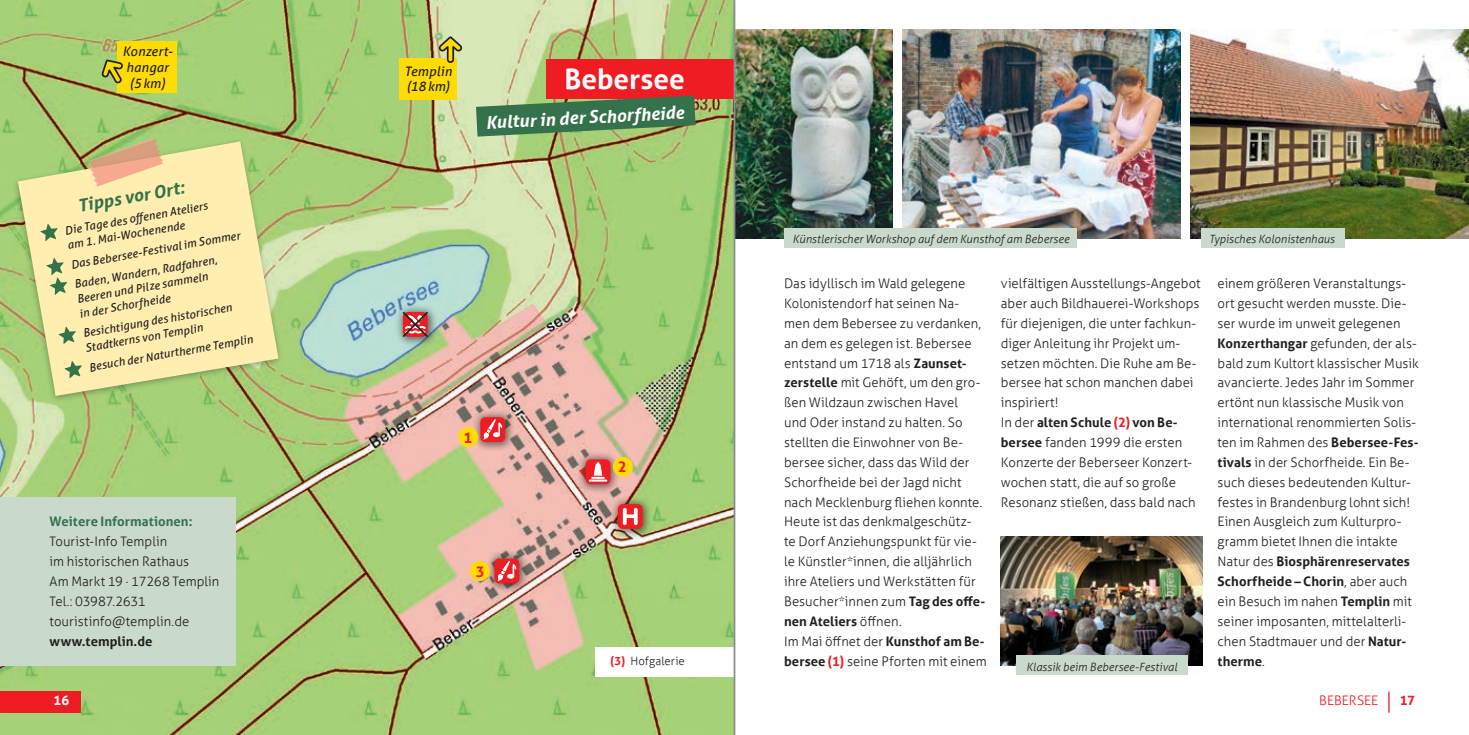
<style>
.page{position:relative;width:1469px;height:735px;background:#fff}
.page>*{position:absolute;margin:0;border:0;box-sizing:border-box;transform-origin:0 0}
.t1{font:700 28px "Aller";color:#fff}
.t2{font:italic 700 17.5px "Aller";color:#fff}
.t3{font:italic 700 17.5px "Aller";color:#35724c}
.t4{font:700 14.88px "Aller";color:#ee1d23}
.t5{font:300 13.12px/19.8px "Aller";letter-spacing:.005em;color:#231f20}
.t6{font:italic 13.12px/15.8px "Aller";letter-spacing:.015em;color:#231f20}
.t7{font:700 13.12px "Aller";letter-spacing:.005em;color:#35724c}
.t8{font:700 13.12px "Aller";letter-spacing:.005em;color:#231f20}
.t9{font:300 13.12px "Aller";color:#ee1d23}
.t10{font:700 13.12px "Aller";color:#fff}
.t11{font:700 13.12px "Aller";color:#ee1d23}
.t12{font:italic 11.38px/14.9px "Aller";color:#231f20}
.t13{font:italic 300 11.38px "Aller";letter-spacing:.005em;color:#231f20}
.t14{font:300 11.38px "Aller";letter-spacing:.01em;color:#231f20}
.s1{font-weight:700}
.s2{font-weight:700;color:#ee1d23}
</style>
<div class="page">
<img style="left:0;top:0;width:733px;height:734px">
<img style="left:902px;top:30px;width:278px;height:208px">
<div style="left:546px;top:60px;width:188px;height:39px;background:#ee1d23"></div>
<div style="left:595px;top:646px;width:139px;height:30px;background:#fff"></div>
<svg style="left:476px;top:95px;width:219px;height:41px;background:#5a8055"></svg>
<div style="left:400px;top:58px;width:56px;height:41px;background:#ffdc01"></div>
<div style="left:118px;top:42px;width:59px;height:51px;background:#ffdc01"></div>
<img style="left:1000px;top:536px;width:202px;height:129px">
<img style="left:1190px;top:30px;width:278px;height:208px">
<div style="left:1200px;top:228px;width:144px;height:20px;background:#c9dacd"></div>
<img style="left:735px;top:30px;width:157px;height:208px">
<img style="left:7px;top:135px;width:284px;height:272px">
<svg style="left:18px;top:141px;width:260px;height:255px;background:#e8e4a1"></svg>
<svg style="left:87px;top:138px;width:77px;height:49px;background:#d9bc89"></svg>
<div style="left:0;top:496px;width:236px;height:169px;background:#c9dacd"></div>
<div style="left:784px;top:228px;width:292px;height:20px;background:#c9dacd"></div>
<div style="left:1016px;top:655px;width:171px;height:20px;background:#c9dacd"></div>
<svg style="left:40px;top:223px;width:18px;height:18px"></svg>
<svg style="left:46px;top:258px;width:21px;height:36px"></svg>
<svg style="left:59px;top:326px;width:17px;height:18px"></svg>
<svg style="left:65px;top:360px;width:17px;height:18px"></svg>
<div style="left:394px;top:303px;width:44px;height:44px;background:#231f20;opacity:.6"></div>
<div style="left:471px;top:408px;width:44px;height:44px;background:#231f20;opacity:.6"></div>
<div style="left:480px;top:417px;width:25px;height:24px;background:#ee1d23;border-radius:5px"></div>
<svg style="left:483px;top:419px;width:19px;height:20px"></svg>
<div style="left:485px;top:549px;width:44px;height:44px;background:#231f20;opacity:.6"></div>
<div style="left:494px;top:558px;width:25px;height:25px;background:#ee1d23;border-radius:5px"></div>
<svg style="left:497px;top:560px;width:19px;height:21px"></svg>
<div style="left:609px;top:494px;width:44px;height:45px;background:#231f20;opacity:.6"></div>
<svg style="left:618px;top:504px;width:24px;height:24px"></svg>
<svg style="left:623px;top:507px;width:14px;height:17px"></svg>
<div style="left:576px;top:450px;width:44px;height:44px;background:#231f20;opacity:.6"></div>
<svg style="left:585px;top:459px;width:25px;height:25px"></svg>
<svg style="left:588px;top:461px;width:19px;height:20px"></svg>
<svg style="left:401px;top:310px;width:28px;height:28px"></svg>
<svg style="left:437px;top:35px;width:26px;height:29px"></svg>
<svg style="left:101px;top:58px;width:22px;height:27px"></svg>
<div style="left:613px;top:456px;width:19px;height:20px;background:#ffdc01;border-radius:50%"></div>
<div style="left:470px;top:561px;width:20px;height:19px;background:#ffdc01;border-radius:50%"></div>
<div style="left:458px;top:427px;width:20px;height:19px;background:#ffdc01;border-radius:50%"></div>
<div style="left:0;top:691px;width:80px;height:21px;background:#ee1d23"></div>
<hr style="left:79px;top:691px;width:2px;height:21px;background:#ee1d23">
<hr style="left:733px;top:0;width:2px;height:734px;background:#8a8c8f">
<svg style="left:1388px;top:691px;width:1px;height:21px"></svg>
<p class="t6" style="left:123px;top:44px;width:51px">Konzert&shy;hangar (5km)</p>
<h2 class="t3" style="left:76px;top:195px;width:109px;rotate:-10deg">Tipps vor Ort:</h2>
<p class="t12" style="left:64px;top:223px;width:146px;rotate:-10deg">Die Tage des off enen Ateliers am 1. Mai-Wochenende</p>
<p class="t12" style="left:69px;top:255px;width:173px;line-height:19.8px;rotate:-10deg">Das Bebersee-Festival im Sommer<br>Baden, Wandern, Radfahren,</p>
<p class="t12" style="left:76px;top:291px;width:134px;rotate:-10deg">Beeren und Pilze sammeln in der Schorfheide</p>
<p class="t12" style="left:82px;top:326px;width:153px;rotate:-10deg">Besichtigung des historischen<br>Stadtkerns von Templin</p>
<p class="t12" style="left:88px;top:360px;width:168px;rotate:-10deg">Besuch der Naturtherme Templin</p>
<p class="t7" style="left:50px;top:513px;width:144px">Weitere Informationen:</p>
<p class="t5" style="left:50px;top:531px;width:171px">Tourist-Info Templin<br>im historischen Rathaus<br>Am Markt 19 · 17268 Templin<br>Tel.: 03987.2631 touristinfo@templin.de</p>
<p class="t8" style="left:50px;top:632px;width:104px">www.templin.de</p>
<p class="t6" style="left:404px;top:63px;width:49px">Templin (18km)</p>
<h1 class="t1" style="left:564px;top:62px;width:122px">Bebersee</h1>
<h2 class="t2" style="left:485px;top:112px;width:200px;rotate:-3deg">Kultur in der Schorfheide</h2>
<p class="t4" style="left:463px;top:428px;width:10px">1</p>
<p class="t4" style="left:476px;top:562px;width:10px">3</p>
<p class="t13" style="left:792px;top:232px;width:278px">Künstlerischer Workshop auf dem Kunsthof am Bebersee</p>
<p class="t13" style="left:1209px;top:232px;width:127px">Typisches Kolonistenhaus</p>
<p class="t4" style="left:618px;top:457px;width:10px">2</p>
<p class="t5" style="left:784px;top:273px;width:203px">Das idyllisch im Wald gelegene<br>Kolonistendorf hat seinen Na&shy;men dem Bebersee zu verdanken, an dem es gelegen ist. Bebersee entstand um 1718 als <span class="s1">Zaunset&shy;zerstelle</span> mit Gehöft, um den gro&shy;ßen Wildzaun zwischen Havel<br>und Oder instand zu halten. So stellten die Einwohner von Be&shy;bersee sicher, dass das Wild der<br>Schorfheide bei der Jagd nicht nach Mecklenburg fliehen konnte.<br>Heute ist das denkmalgeschütz&shy;te Dorf Anziehungspunkt für vie&shy;le Künstler*innen, die alljährlich ihre Ateliers und Werkstätten für<br>Besucher*innen zum <span class="s1">Tag des offe&shy;nen Ateliers</span> öffnen.<br>Im Mai öffnet der <span class="s1">Kunsthof am Be-</span></p>
<p class="t14" style="left:610px;top:654px;width:76px"><span class="s2">(3)</span> Hofgalerie</p>
<p class="t5" style="left:784px;top:650px;width:204px"><span class="s1">bersee</span> <span class="s2">(1)</span> seine Pforten mit einem</p>
<p class="t5" style="left:1000px;top:273px;width:201px">vielfältigen Ausstellungs-Angebot aber auch Bildhauerei-Workshops für diejenigen, die unter fachkun&shy;diger Anleitung ihr Projekt um&shy;setzen möchten. Die Ruhe am Be&shy;bersee hat schon manchen dabei inspiriert!<br>In der <span class="s1">alten Schule</span> <span class="s2">(2)</span> <span class="s1">von Be&shy;bersee</span> fanden 1999 die ersten<br>Konzerte der Beberseer Konzert&shy;wochen statt, die auf so große<br>Resonanz stießen, dass bald nach</p>
<p class="t5" style="left:1217px;top:273px;width:203px">einem größeren Veranstaltungs&shy;ort gesucht werden musste. Die&shy;ser wurde im unweit gelegenen<br><span class="s1">Konzerthangar</span> gefunden, der als&shy;bald zum Kultort klassischer Musik avancierte. Jedes Jahr im Sommer ertönt nun klassische Musik von international renommierten Solis&shy;ten im Rahmen des <span class="s1">Bebersee-Fes&shy;tivals</span> in der Schorfheide. Ein Be&shy;such dieses bedeutenden Kultur&shy;festes in Brandenburg lohnt sich!<br>Einen Ausgleich zum Kulturpro&shy;gramm bietet Ihnen die intakte<br>Natur des <span class="s1">Biosphärenreservates<br>Schorfheide – Chorin</span>, aber auch ein Besuch im nahen <span class="s1">Templin</span> mit seiner imposanten, mittelalterli&shy;chen Stadtmauer und der <span class="s1">Natur&shy;therme</span>.</p>
<p class="t13" style="left:1026px;top:659px;width:152px">Klassik beim Bebersee-Festival</p>
<p class="t9" style="left:1319px;top:692px;width:61px">BEBERSEE</p>
<p class="t10" style="left:54px;top:692px;width:17px">16</p>
<p class="t11" style="left:1399px;top:692px;width:17px">17</p>
</div>
